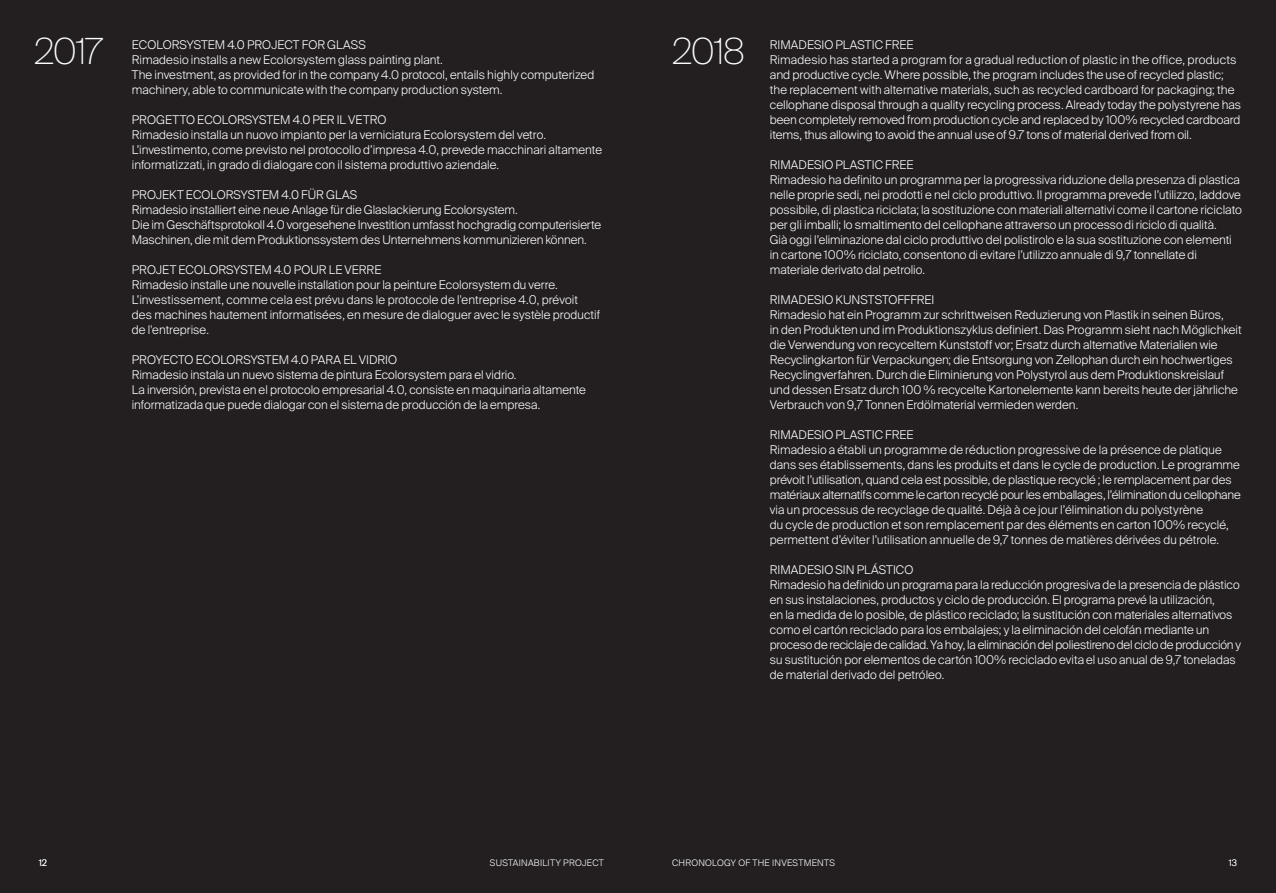
<style>
.page{position:relative;width:1276px;height:893px;background:#231f20}
.page>*{position:absolute;margin:0;border:0;box-sizing:border-box;transform-origin:0 0}
.SUISSE_9_3_10_5{font:100 36px "Suisse Intl";letter-spacing:-.035em;color:#fff}
.SUISSE_9_3_10_5-2{font:300 12px/15px "Suisse Intl";color:#fff}
.t1{font:300 9px "Suisse Intl";letter-spacing:.03em;color:#fff}
</style>
<div class="page">
<p class="SUISSE_9_3_10_5" style="left:34px;top:31px;width:71px">2017</p>
<p class="SUISSE_9_3_10_5-2" style="left:132px;top:37px;width:235px">ECOLORSYSTEM 4.0 PROJECT FOR GLASS</p>
<p class="SUISSE_9_3_10_5-2" style="left:132px;top:52px;width:312px">Rimadesio installs a new Ecolorsystem glass painting plant.</p>
<p class="SUISSE_9_3_10_5-2" style="left:132px;top:67px;width:464px">The investment, as provided for in the company 4.0 protocol, entails highly computerized machinery, able to communicate with the company production system.</p>
<p class="SUISSE_9_3_10_5-2" style="left:132px;top:112px;width:256px">PROGETTO ECOLORSYSTEM 4.0 PER IL VETRO</p>
<p class="SUISSE_9_3_10_5-2" style="left:132px;top:127px;width:472px">Rimadesio installa un nuovo impianto per la verniciatura Ecolorsystem del vetro.<br>L’investimento, come previsto nel protocollo d’impresa 4.0, prevede macchinari altamente informatizzati, in grado di dialogare con il sistema produttivo aziendale.</p>
<p class="SUISSE_9_3_10_5-2" style="left:132px;top:187px;width:227px">PROJEKT ECOLORSYSTEM 4.0 FÜR GLAS</p>
<p class="SUISSE_9_3_10_5-2" style="left:132px;top:202px;width:471px">Rimadesio installiert eine neue Anlage für die Glaslackierung Ecolorsystem.<br>Die im Geschäftsprotokoll 4.0 vorgesehene Investition umfasst hochgradig computerisierte<br>Maschinen, die mit dem Produktionssystem des Unternehmens kommunizieren können.</p>
<p class="SUISSE_9_3_10_5-2" style="left:132px;top:262px;width:251px">PROJET ECOLORSYSTEM 4.0 POUR LE VERRE</p>
<p class="SUISSE_9_3_10_5-2" style="left:132px;top:277px;width:448px">Rimadesio installe une nouvelle installation pour la peinture Ecolorsystem du verre.<br>L’investissement, comme cela est prévu dans le protocole de l'entreprise 4.0, prévoit</p>
<p class="SUISSE_9_3_10_5-2" style="left:132px;top:307px;width:470px">des machines hautement informatisées, en mesure de dialoguer avec le systèle productif de l'entreprise.</p>
<p class="SUISSE_9_3_10_5-2" style="left:132px;top:352px;width:267px">PROYECTO ECOLORSYSTEM 4.0 PARA EL VIDRIO</p>
<p class="SUISSE_9_3_10_5-2" style="left:132px;top:367px;width:386px">Rimadesio instala un nuevo sistema de pintura Ecolorsystem para el vidrio.</p>
<p class="SUISSE_9_3_10_5-2" style="left:132px;top:382px;width:455px">La inversión, prevista en el protocolo empresarial 4.0, consiste en maquinaria altamente informatizada que puede dialogar con el sistema de producción de la empresa.</p>
<p class="SUISSE_9_3_10_5" style="left:672px;top:31px;width:74px">2018</p>
<p class="SUISSE_9_3_10_5-2" style="left:770px;top:37px;width:145px">RIMADESIO PLASTIC FREE</p>
<p class="SUISSE_9_3_10_5-2" style="left:770px;top:52px;width:473px">Rimadesio has started a program for a gradual reduction of plastic in the office, products and productive cycle. Where possible, the program includes the use of recycled plastic; the replacement with alternative materials, such as recycled cardboard for packaging; the cellophane disposal through a quality recycling process. Already today the polystyrene has been completely removed from production cycle and replaced by 100% recycled cardboard items, thus allowing to avoid the annual use of 9.7 tons of material derived from oil.</p>
<p class="SUISSE_9_3_10_5-2" style="left:770px;top:157px;width:145px">RIMADESIO PLASTIC FREE</p>
<p class="SUISSE_9_3_10_5-2" style="left:770px;top:172px;width:473px">Rimadesio ha definito un programma per la progressiva riduzione della presenza di plastica nelle proprie sedi, nei prodotti e nel ciclo produttivo. Il programma prevede l’utilizzo, laddove possibile, di plastica riciclata; la sostituzione con materiali alternativi come il cartone riciclato per gli imballi; lo smaltimento del cellophane attraverso un processo di riciclo di qualità.</p>
<p class="SUISSE_9_3_10_5-2" style="left:770px;top:232px;width:463px">Già oggi l’eliminazione dal ciclo produttivo del polistirolo e la sua sostituzione con elementi in cartone 100% riciclato, consentono di evitare l’utilizzo annuale di 9,7 tonnellate di materiale derivato dal petrolio.</p>
<p class="SUISSE_9_3_10_5-2" style="left:770px;top:292px;width:166px">RIMADESIO KUNSTSTOFFFREI</p>
<p class="SUISSE_9_3_10_5-2" style="left:770px;top:307px;width:473px">Rimadesio hat ein Programm zur schrittweisen Reduzierung von Plastik in seinen Büros,<br>in den Produkten und im Produktionszyklus definiert. Das Programm sieht nach Möglichkeit die Verwendung von recyceltem Kunststoff vor; Ersatz durch alternative Materialien wie Recyclingkarton für Verpackungen; die Entsorgung von Zellophan durch ein hochwertiges Recyclingverfahren. Durch die Eliminierung von Polystyrol aus dem Produktionskreislauf und dessen Ersatz durch 100 % recycelte Kartonelemente kann bereits heute der jährliche Verbrauch von 9,7 Tonnen Erdölmaterial vermieden werden.</p>
<p class="SUISSE_9_3_10_5-2" style="left:770px;top:427px;width:145px">RIMADESIO PLASTIC FREE</p>
<p class="SUISSE_9_3_10_5-2" style="left:770px;top:442px;width:472px">Rimadesio a établi un programme de réduction progressive de la présence de platique dans ses établissements, dans les produits et dans le cycle de production. Le programme prévoit l’utilisation, quand cela est possible, de plastique recyclé ; le remplacement par des matériaux alternatifs comme le carton recyclé pour les emballages, l’élimination du cellophane via un processus de recyclage de qualité. Déjà à ce jour l’élimination du polystyrène<br>du cycle de production et son remplacement par des éléments en carton 100% recyclé, permettent d’éviter l’utilisation annuelle de 9,7 tonnes de matières dérivées du pétrole.</p>
<p class="SUISSE_9_3_10_5-2" style="left:770px;top:562px;width:145px">RIMADESIO SIN PLÁSTICO</p>
<p class="SUISSE_9_3_10_5-2" style="left:770px;top:577px;width:473px">Rimadesio ha definido un programa para la reducción progresiva de la presencia de plástico en sus instalaciones, productos y ciclo de producción. El programa prevé la utilización,<br>en la medida de lo posible, de plástico reciclado; la sustitución con materiales alternativos como el cartón reciclado para los embalajes; y la eliminación del celofán mediante un proceso de reciclaje de calidad. Ya hoy, la eliminación del poliestireno del ciclo de producción y su sustitución por elementos de cartón 100% reciclado evita el uso anual de 9,7 toneladas de material derivado del petróleo.</p>
<p class="t1" style="left:39px;top:857px;width:10px">12</p>
<p class="t1" style="left:490px;top:857px;width:115px">SUSTAINABILITY PROJECT</p>
<p class="t1" style="left:672px;top:857px;width:164px">CHRONOLOGY OF THE INVESTMENTS</p>
<p class="t1" style="left:1228px;top:857px;width:10px">13</p>
</div>
